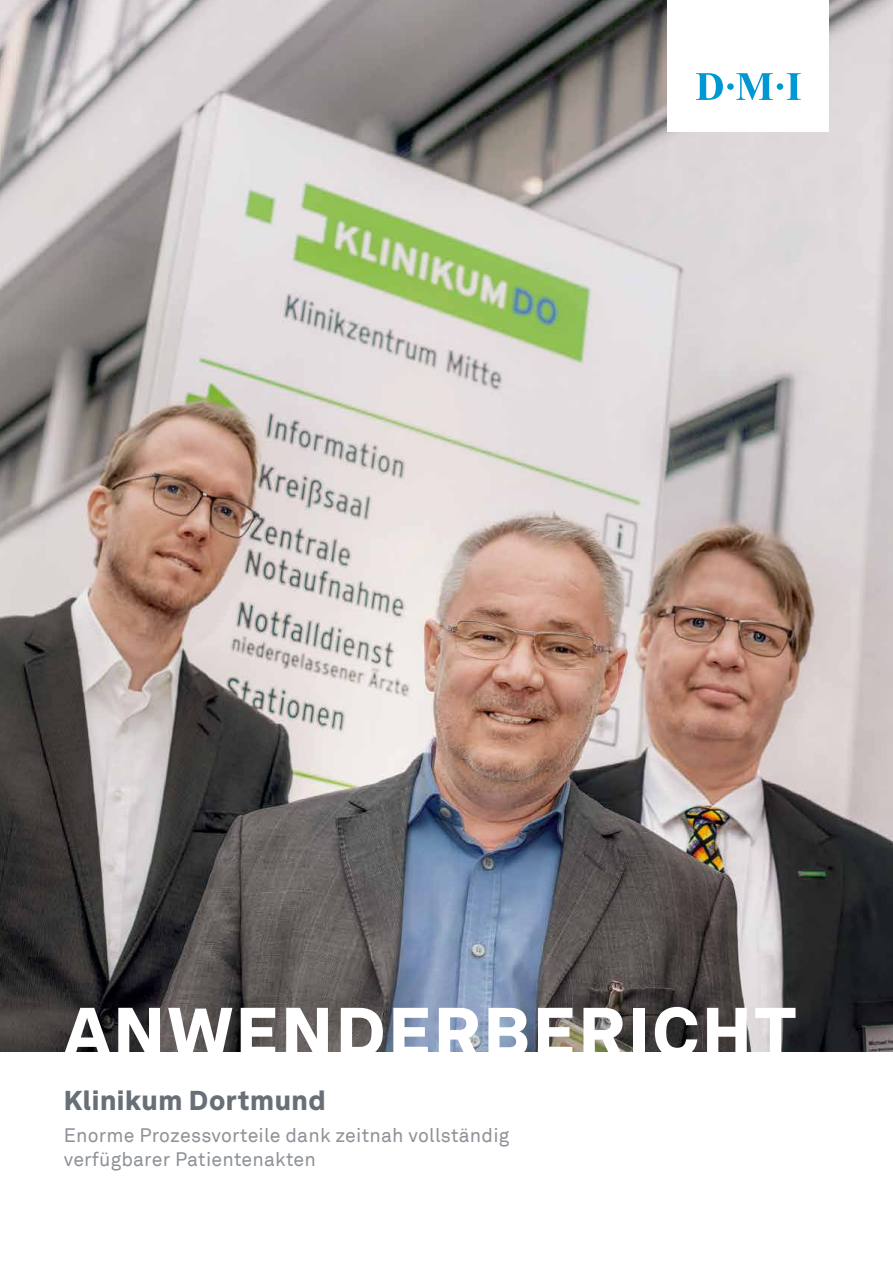
<style>
.page{position:relative;width:893px;height:1263px;background:#fff}
.page>*{position:absolute;margin:0;border:0;box-sizing:border-box;transform-origin:0 0}
.t1{font:900 69px "Akkurat LL";letter-spacing:.04em;color:#fff}
.t2{font:900 27px "Akkurat LL";letter-spacing:.02em;color:#686f77}
.t3{font:19.5px/24px "Akkurat";letter-spacing:.01em;color:#8e9298}
</style>
<div class="page">
<img style="left:0;top:0;width:893px;height:1052px">
<div style="left:668px;top:0;width:161px;height:132px;background:#fff"></div>
<svg style="left:696px;top:73px;width:105px;height:27px"></svg>
<h1 class="t1" style="left:64px;top:977px;width:734px">ANWENDERBERICHT</h1>
<h2 class="t2" style="left:64px;top:1079px;width:263px">Klinikum Dortmund</h2>
<p class="t3" style="left:64px;top:1123px;width:447px">Enorme Prozessvorteile dank zeitnah vollständig verfügbarer Patientenakten</p>
</div>
